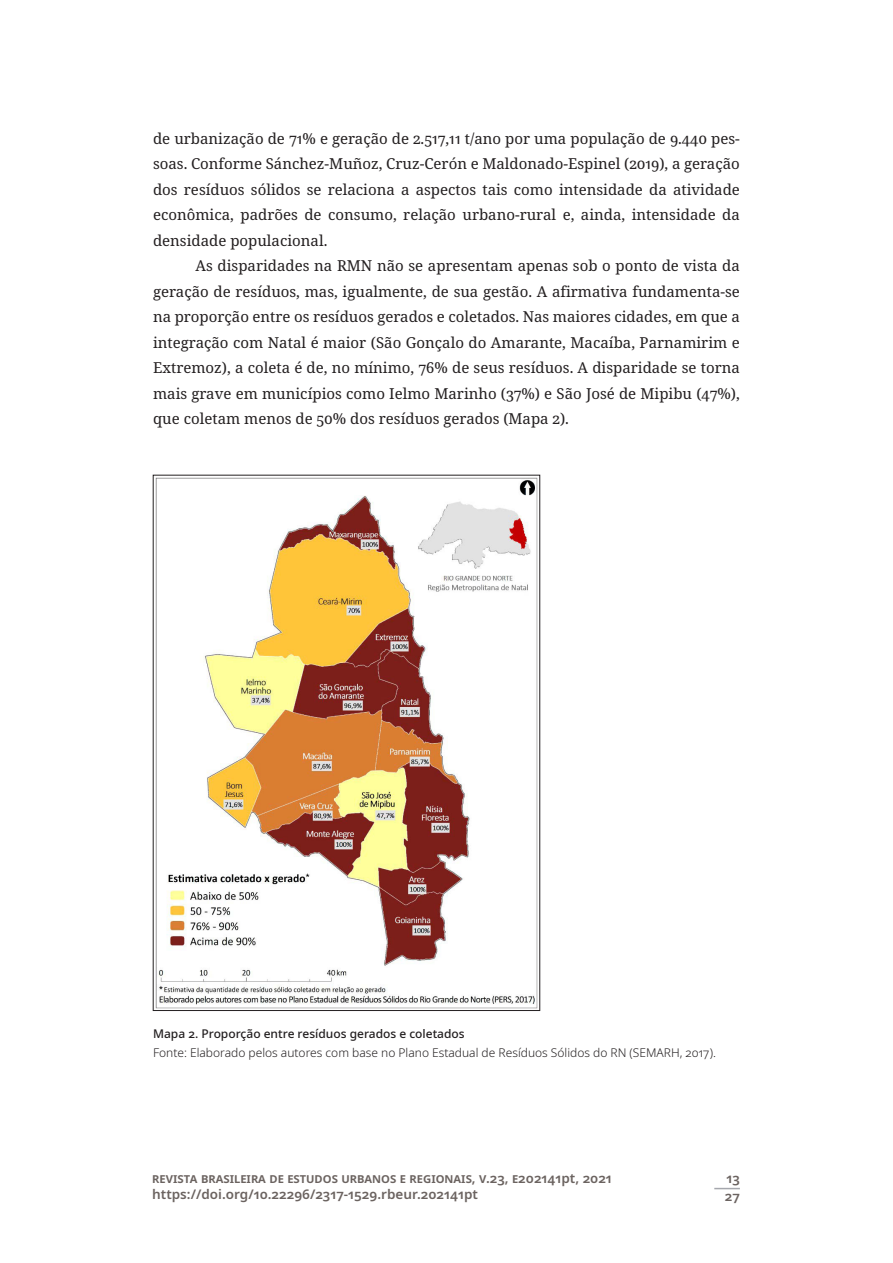
<style>
.page{position:relative;width:893px;height:1263px;background:#fff}
.page>*{position:absolute;margin:0;border:0;box-sizing:border-box;transform-origin:0 0}
.texto_nor_ant{font:15px/25.5px "Noto Serif";color:#231f20;text-align:justify}
.texto_nor_dep{font:15px/25.5px "Noto Serif";color:#231f20;text-align:justify}
.t1{font:600 13.5px/16.5px "Noto Sans";color:#6b6360}
.legenda_esq2{font:300 12px "Noto Sans";color:#231f20}
.titulo_tab_fig{font:500 12px "Noto Sans";color:#231f20}
</style>
<div class="page">
<svg style="left:714px;top:1188px;width:26px;height:1px"></svg>
<img style="left:155px;top:477px;width:383px;height:532px">
<p class="texto_nor_dep" style="left:153px;top:126px;width:588px">de urbanização de 71% e geração de 2.517,11 t/ano por uma população de 9.440 pes&shy;soas. Conforme Sánchez-Muñoz, Cruz-Cerón e Maldonado-Espinel (2019), a geração dos resíduos sólidos se relaciona a aspectos tais como intensidade da atividade econômica, padrões de consumo, relação urbano-rural e, ainda, intensidade da densidade populacional.</p>
<p class="texto_nor_ant" style="left:153px;top:253px;width:588px;text-indent:43px">As disparidades na RMN não se apresentam apenas sob o ponto de vista da geração de resíduos, mas, igualmente, de sua gestão. A afirmativa fundamenta-se na proporção entre os resíduos gerados e coletados. Nas maiores cidades, em que a integração com Natal é maior (São Gonçalo do Amarante, Macaíba, Parnamirim e Extremoz), a coleta é de, no mínimo, 76% de seus resíduos. A disparidade se torna mais grave em municípios como Ielmo Marinho (37%) e São José de Mipibu (47%), que coletam menos de 50% dos resíduos gerados (Mapa 2).</p>
<p class="titulo_tab_fig" style="left:153px;top:1025px;width:313px">Mapa 2. Proporção entre resíduos gerados e coletados</p>
<p class="legenda_esq2" style="left:153px;top:1044px;width:564px">Fonte: Elaborado pelos autores com base no Plano Estadual de Resíduos Sólidos do RN (SEMARH, 2017).</p>
<p class="t1" style="left:152px;top:1170px;width:461px">REVISTA BRASILEIRA DE ESTUDOS URBANOS E REGIONAIS, V.23, E202141PT, 2021<br>HTTPS://DOI.ORG/10.22296/2317-1529.RBEUR.202141PT</p>
<p class="t1" style="left:725px;top:1169px;width:17px;line-height:18.6px">13<br>27</p>
</div>
